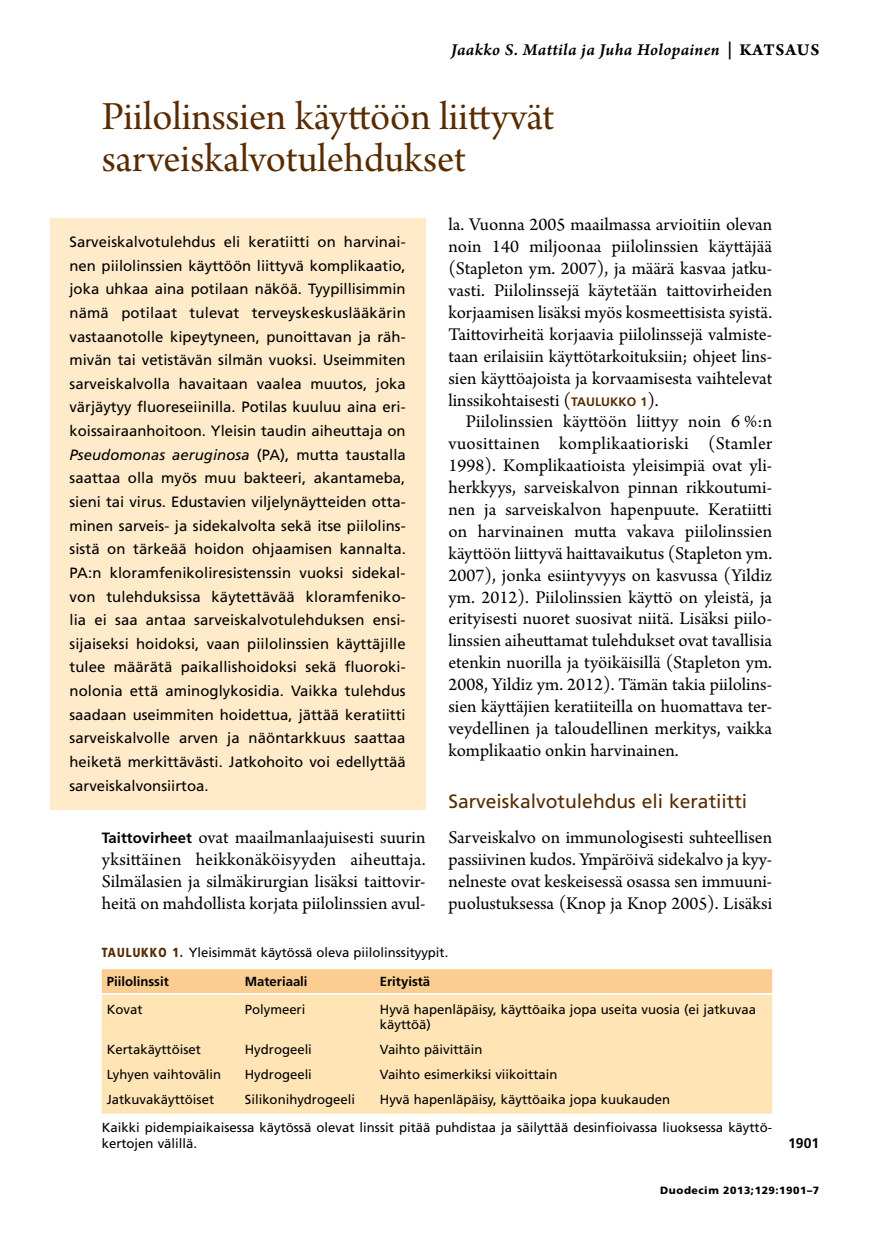
<style>
.page{position:relative;width:874px;height:1241px;background:#fff}
.page>*{position:absolute;margin:0;border:0;box-sizing:border-box;transform-origin:0 0}
.t1{font:42px/42px "Arno Pro Subhead";color:#582b00}
.t2{font:19.25px "Frutiger LT Std";color:#582b00}
.t3{font:18.9px/21.9px "Arno Pro";color:#000;text-align:justify}
.t4{font:17.5px "Arno Pro Smbd Italic Sm Text";letter-spacing:.02em;color:#000}
.t5{font:14.88px/23.6px "Frutiger LT Std";color:#000;text-align:justify}
.t6{font:700 14px "Frutiger LT Std";color:#000}
.t7{font:13.12px/15.8px "Frutiger LT Std";color:#000}
.t8{font:700 13.12px "Frutiger LT Std";color:#000}
.t9{font:900 10.5px "Frutiger LT Std";letter-spacing:.05em;color:#000}
.s1{font-family:"Arno Pro Bold Sm Text"}
.s2{font-style:italic}
.s3{font-family:"Frutiger LT Std";font-weight:700;font-size:14.88px}
.s4{font-family:"Frutiger LT Std";font-weight:700;font-size:12.25px;color:#582b00}
.s5{font-weight:900;color:#582b00}
</style>
<div class="page">
<div style="left:50px;top:218px;width:375px;height:592px;background:#ffebc9"></div>
<div style="left:102px;top:969px;width:669px;height:23px;background:#fccd90"></div>
<div style="left:102px;top:994px;width:669px;height:119px;background:#ffe4b6"></div>
<p class="t4" style="left:451px;top:40px;width:369px">Jaakko S. Mattila ja Juha Holopainen <span class="s1">| KATSAUS</span></p>
<h1 class="t1" style="left:102px;top:98px;width:454px">Piilolinssien käyttöön liittyvät sarveiskalvotulehdukset</h1>
<p class="t5" style="left:69px;top:230px;width:338px">Sarveiskalvotulehdus eli keratiitti on harvinai&shy;nen piilolinssien käyttöön liittyvä komplikaatio, joka uhkaa aina potilaan näköä. Tyypillisimmin nämä potilaat tulevat terveyskeskuslääkärin vastaanotolle kipeytyneen, punoittavan ja räh&shy;mivän tai vetistävän silmän vuoksi. Useimmiten sarveiskalvolla havaitaan vaalea muutos, joka värjäytyy fluoreseiinilla. Potilas kuuluu aina eri&shy;koissairaanhoitoon. Yleisin taudin aiheuttaja on <span class="s2">Pseudomonas aeruginosa</span> (PA), mutta taustalla saattaa olla myös muu bakteeri, akantameba, sieni tai virus. Edustavien viljelynäytteiden otta&shy;minen sarveis- ja sidekalvolta sekä itse piilolins&shy;sistä on tärkeää hoidon ohjaamisen kannalta.<br>PA:n kloramfenikoliresistenssin vuoksi sidekal&shy;von tulehduksissa käytettävää kloramfeniko&shy;lia ei saa antaa sarveiskalvotulehduksen ensi&shy;sijaiseksi hoidoksi, vaan piilolinssien käyttäjille tulee määrätä paikallishoidoksi sekä fluoroki&shy;nolonia että aminoglykosidia. Vaikka tulehdus saadaan useimmiten hoidettua, jättää keratiitti sarveiskalvolle arven ja näöntarkkuus saattaa heiketä merkittävästi. Jatkohoito voi edellyttää sarveiskalvonsiirtoa.</p>
<p class="t3" style="left:102px;top:827px;width:325px"><span class="s3">Taittovirheet</span> ovat maailmanlaajuisesti suurin yksittäinen heikkonäköisyyden aiheuttaja.<br>Silmälasien ja silmäkirurgian lisäksi taittovir&shy;heitä on mahdollista korjata piilolinssien avul-</p>
<p class="t3" style="left:448px;top:215px;width:325px">la. Vuonna 2005 maailmassa arvioitiin olevan noin 140 miljoonaa piilolinssien käyttäjää (Stapleton ym. 2007), ja määrä kasvaa jatku&shy;vasti. Piilolinssejä käytetään taittovirheiden korjaamisen lisäksi myös kosmeettisista syistä.<br>Taittovirheitä korjaavia piilolinssejä valmiste&shy;taan erilaisiin käyttötarkoituksiin; ohjeet lins&shy;sien käyttöajoista ja korvaamisesta vaihtelevat linssikohtaisesti (<span class="s4">TAULUKKO 1</span>).</p>
<p class="t3" style="left:448px;top:412px;width:325px;text-indent:17px">Piilolinssien käyttöön liittyy noin 6 %:n vuosittainen komplikaatioriski (Stamler 1998). Komplikaatioista yleisimpiä ovat yli&shy;herkkyys, sarveiskalvon pinnan rikkoutumi&shy;nen ja sarveiskalvon hapenpuute. Keratiitti on harvinainen mutta vakava piilolinssien käyttöön liittyvä haittavaikutus (Stapleton ym.<br>2007), jonka esiintyvyys on kasvussa (Yildiz ym. 2012). Piilolinssien käyttö on yleistä, ja erityisesti nuoret suosivat niitä. Lisäksi piilo&shy;linssien aiheuttamat tulehdukset ovat tavallisia etenkin nuorilla ja työikäisillä (Stapleton ym.<br>2008, Yildiz ym. 2012). Tämän takia piilolins&shy;sien käyttäjien keratiiteilla on huomattava ter&shy;veydellinen ja taloudellinen merkitys, vaikka komplikaatio onkin harvinainen.</p>
<p class="t2" style="left:448px;top:790px;width:300px">Sarveiskalvotulehdus eli keratiitti</p>
<p class="t3" style="left:448px;top:827px;width:325px">Sarveiskalvo on immunologisesti suhteellisen passiivinen kudos. Ympäröivä sidekalvo ja kyy&shy;nelneste ovat keskeisessä osassa sen immuuni&shy;puolustuksessa (Knop ja Knop 2005). Lisäksi</p>
<p class="t7" style="left:102px;top:944px;width:348px"><span class="s5">Taulukko 1.</span> Yleisimmät käytössä oleva piilolinssityypit.</p>
<p class="t8" style="left:107px;top:974px;width:63px">Piilolinssit</p>
<p class="t8" style="left:245px;top:974px;width:64px">Materiaali</p>
<p class="t8" style="left:379px;top:974px;width:52px">Erityistä</p>
<p class="t7" style="left:107px;top:1001px;width:37px">Kovat</p>
<p class="t7" style="left:245px;top:1001px;width:62px">Polymeeri</p>
<p class="t7" style="left:379px;top:1001px;width:377px">Hyvä hapenläpäisy, käyttöaika jopa useita vuosia (ei jatkuvaa käyttöä)</p>
<p class="t7" style="left:107px;top:1041px;width:96px">Kertakäyttöiset</p>
<p class="t7" style="left:245px;top:1041px;width:69px">Hydrogeeli</p>
<p class="t7" style="left:379px;top:1041px;width:104px">Vaihto päivittäin</p>
<p class="t7" style="left:107px;top:1066px;width:116px">Lyhyen vaihtovälin</p>
<p class="t7" style="left:245px;top:1066px;width:69px">Hydrogeeli</p>
<p class="t7" style="left:379px;top:1066px;width:179px">Vaihto esimerkiksi viikoittain</p>
<p class="t7" style="left:107px;top:1091px;width:109px">Jatkuvakäyttöiset</p>
<p class="t7" style="left:245px;top:1091px;width:112px">Silikonihydrogeeli</p>
<p class="t7" style="left:102px;top:1084px;width:671px;line-height:28.5px;text-indent:278px">Hyvä hapenläpäisy, käyttöaika jopa kuukauden<br>Kaikki pidempiaikaisessa käytössä olevat linssit pitää puhdistaa ja säilyttää desinfioivassa liuoksessa käyttö-</p>
<p class="t7" style="left:102px;top:1135px;width:97px">kertojen välillä.</p>
<p class="t6" style="left:787px;top:1134px;width:33px">1901</p>
<p class="t9" style="left:660px;top:1183px;width:160px">Duodecim 2013;129:1901–7</p>
</div>
